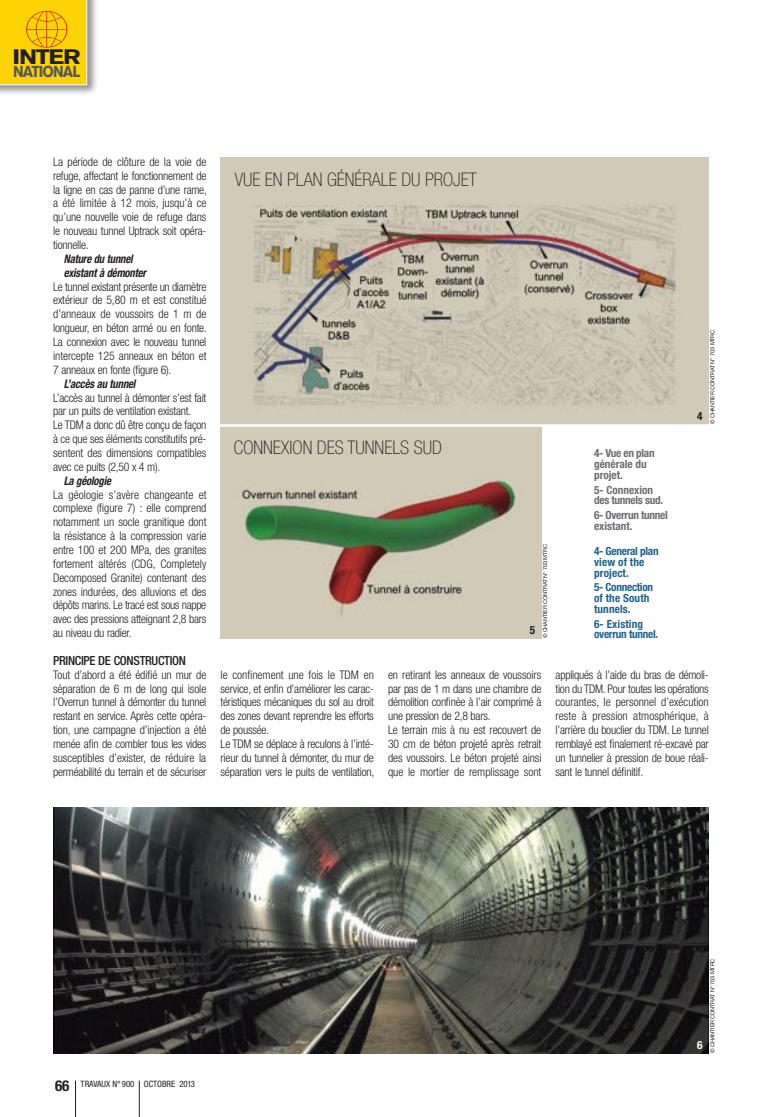
<style>
.page{position:relative;width:762px;height:1117px;background:#fff}
.page>*{position:absolute;margin:0;border:0;box-sizing:border-box;transform-origin:0 0}
.t1{font:900 20.62px "Akzidenz Grotesk";letter-spacing:-.05em;color:#231f20;scale:1.18 1}
.t2{font:100 condensed 18.75px "Helvetica Neue";color:#231f20}
.t3{font:900 15.62px "Akzidenz Grotesk";letter-spacing:-.06em;color:#57585a;scale:.92 1}
.t4{font:700 condensed 15px "Helvetica Neue";color:#231f20}
.t5{font:500 condensed 12.5px "Helvetica Neue";letter-spacing:-.025em;color:#231f20}
.t6{font:300 condensed 11.88px/13.9px "Helvetica Neue";letter-spacing:-.02em;color:#231f20;text-align:justify}
.t7{font:italic 700 condensed 11.88px/13.9px "Helvetica Neue";letter-spacing:-.015em;color:#231f20;scale:.9 1}
.t8{font:700 condensed 11.25px/10.9px "Helvetica Neue";letter-spacing:-.01em;color:#6c6d70}
.t9{font:700 condensed 11.25px/10.9px "Helvetica Neue";letter-spacing:.01em;color:#1e628a}
.t10{font:700 condensed 11.25px/10.9px "Helvetica Neue";letter-spacing:-.025em;color:#1e628a}
.t11{font:700 condensed 11.25px "Helvetica Neue";color:#231f20}
.t12{font:700 condensed 11.25px "Helvetica Neue";color:#fff}
.t13{font:condensed 8.75px "Helvetica Neue";letter-spacing:-.005em;color:#231f20}
.t14{font:5.62px "Helvetica Neue";letter-spacing:-.02em;color:#231f20}
</style>
<div class="page">
<hr style="left:139px;top:1080px;width:1px;height:36px;background:#231f20">
<hr style="left:75px;top:1080px;width:1px;height:36px;background:#231f20">
<div style="left:0;top:0;width:99px;height:97px;background:#231f20;opacity:.5"></div>
<svg style="left:0;top:0;width:87px;height:85px"></svg>
<img style="left:221px;top:157px;width:488px;height:267px">
<img style="left:221px;top:426px;width:320px;height:212px">
<img style="left:53px;top:807px;width:656px;height:245px">
<h1 class="t1" style="left:13px;top:45px;width:59px">INTER</h1>
<h3 class="t3" style="left:13px;top:62px;width:75px">NATIONAL</h3>
<p class="t6" style="left:53px;top:154px;width:155px">La période de clôture de la voie de refuge, affectant le fonctionnement de la ligne en cas de panne d’une rame, a été limitée à 12 mois, jusqu’à ce qu’une nouvelle voie de refuge dans le nouveau tunnel Uptrack soit opéra&shy;tionnelle.</p>
<p class="t7" style="left:64px;top:251px;width:93px">Nature du tunnel existant à démonter</p>
<p class="t6" style="left:53px;top:279px;width:155px">Le tunnel existant présente un diamètre extérieur de 5,80 m et est constitué d’anneaux de voussoirs de 1 m de longueur, en béton armé ou en fonte.<br>La connexion avec le nouveau tunnel intercepte 125 anneaux en béton et 7 anneaux en fonte (figure 6).</p>
<p class="t7" style="left:64px;top:376px;width:81px">L’accès au tunnel</p>
<p class="t6" style="left:53px;top:390px;width:155px;text-align:left">L’accès au tunnel à démonter s’est fait par un puits de ventilation existant.<br>Le TDM a donc dû être conçu de façon à ce que ses éléments constitutifs pré&shy;sentent des dimensions compatibles avec ce puits (2,50 x 4 m).</p>
<p class="t7" style="left:64px;top:473px;width:54px">La géologie</p>
<p class="t6" style="left:53px;top:487px;width:155px">La géologie s’avère changeante et complexe (figure 7) : elle comprend notamment un socle granitique dont la résistance à la compression varie entre 100 et 200 MPa, des granites fortement altérés (CDG , Completely Decomposed Granite) contenant des zones indurées, des alluvions et des dépôts marins. Le tracé est sous nappe avec des pressions atteignant 2,8 bars au niveau du radier.</p>
<p class="t5" style="left:53px;top:652px;width:134px">PRINCIPE DE CONSTRUCTION</p>
<p class="t6" style="left:53px;top:667px;width:155px">Tout d’abord a été édifié un mur de séparation de 6 m de long qui isole l’Overrun tunnel à démonter du tunnel restant en service. Après cette opéra&shy;tion, une campagne d’injection a été menée afin de combler tous les vides susceptibles d’exister, de réduire la perméabilité du terrain et de sécuriser</p>
<p class="t6" style="left:221px;top:667px;width:155px;text-align:left">le confinement une fois le TDM en service, et enfin d’améliorer les carac&shy;téristiques mécaniques du sol au droit des zones devant reprendre les efforts de poussée.<br>Le TDM se déplace à reculons à l’inté&shy;rieur du tunnel à démonter, du mur de séparation vers le puits de ventilation,</p>
<h2 class="t2" style="left:235px;top:169px;width:243px">VUE EN PLAN GÉNÉRALE DU PROJET</h2>
<p class="t14" style="left:709px;top:424px;width:96px;rotate:-90deg">© chantier contrat n° 703 MTRC</p>
<p class="t11" style="left:697px;top:409px;width:7px">4</p>
<h2 class="t2" style="left:234px;top:437px;width:209px">CONNEXION DES TUNNELS SUD</h2>
<p class="t8" style="left:594px;top:447px;width:62px">4- Vue en plan générale du projet.</p>
<p class="t8" style="left:594px;top:484px;width:71px">5- Connexion des tunnels sud.</p>
<p class="t8" style="left:594px;top:509px;width:75px">6- Overrun tunnel existant.</p>
<p class="t9" style="left:594px;top:545px;width:66px">4- General plan view of the project.</p>
<p class="t9" style="left:594px;top:581px;width:61px">5- Connection of the South tunnels.</p>
<p class="t10" style="left:594px;top:617px;width:66px">6- Existing overrun tunnel.</p>
<p class="t14" style="left:542px;top:638px;width:96px;rotate:-90deg">© chantier contrat n° 703 MTRC</p>
<p class="t11" style="left:530px;top:623px;width:7px">5</p>
<p class="t6" style="left:388px;top:667px;width:155px;text-align:left">en retirant les anneaux de voussoirs par pas de 1 m dans une chambre de démolition confinée à l’air comprimé à une pression de 2,8 bars.<br>Le terrain mis à nu est recouvert de 30 cm de béton projeté après retrait des voussoirs. Le béton projeté ainsi que le mortier de remplissage sont</p>
<p class="t6" style="left:555px;top:667px;width:155px">appliqués à l’aide du bras de démoli&shy;tion du TDM. Pour toutes les opérations courantes, le personnel d’exécution reste à pression atmosphérique, à l’arrière du bouclier du TDM. Le tunnel remblayé est finalement ré-excavé par un tunnelier à pression de boue réali&shy;sant le tunnel définitif.</p>
<p class="t4" style="left:55px;top:1075px;width:16px">66</p>
<p class="t13" style="left:81px;top:1078px;width:116px">TRAVAUX N° 900 OCTOBRE 2013</p>
<p class="t12" style="left:697px;top:1037px;width:7px">6</p>
<p class="t14" style="left:709px;top:1052px;width:96px;rotate:-90deg">© chantier contrat n° 703 MTRC</p>
</div>
